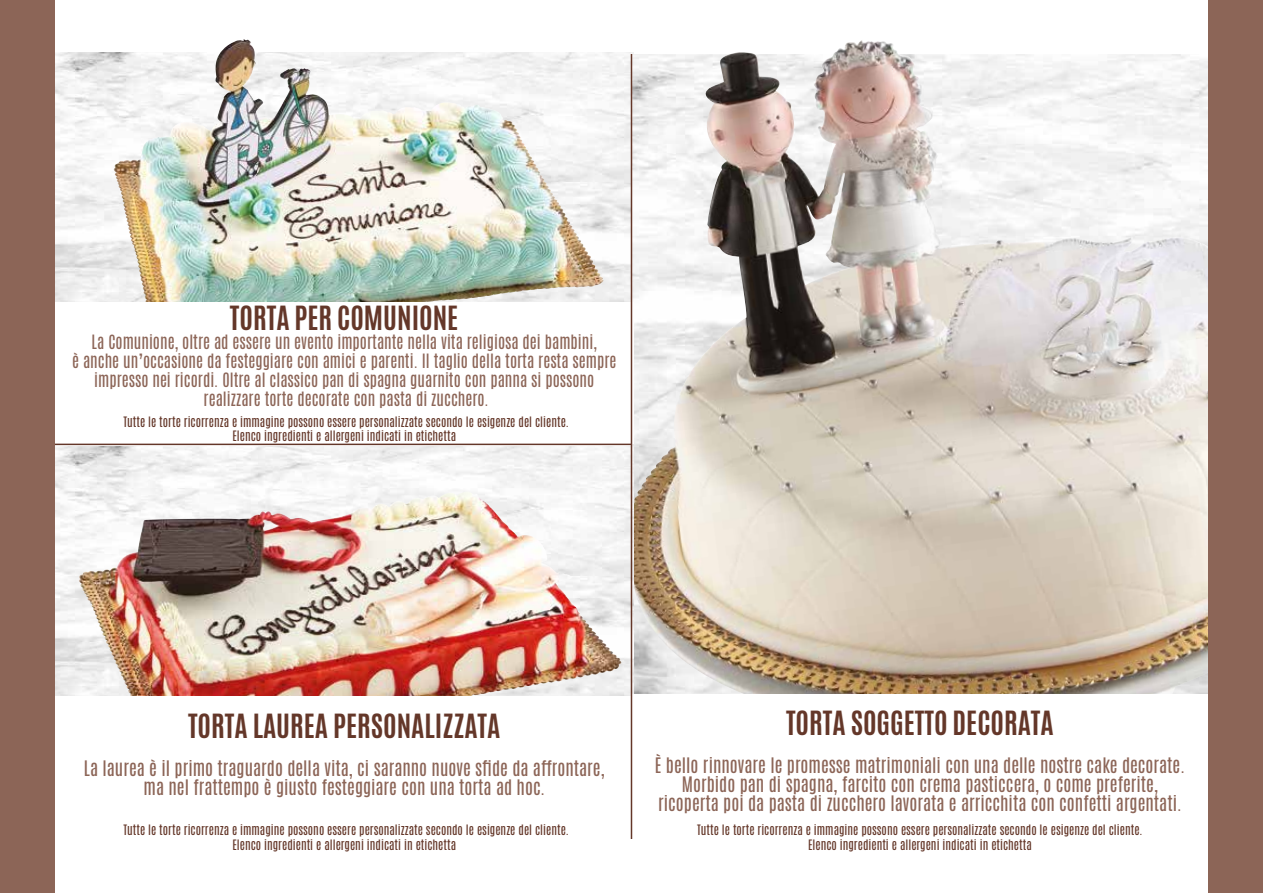
<style>
.page{position:relative;width:1263px;height:893px;background:#fff}
.page>*{position:absolute;margin:0;border:0;box-sizing:border-box;transform-origin:0 0}
.t1{font:700 27.9px "Antonio";color:#643729}
.t2{font:17.85px/18.9px "Antonio";color:#8c6557;text-align:center}
.t3{font:16.5px/18.9px "Antonio";color:#8c6557;text-align:center}
.t4{font:12px/15px "Antonio";color:#643729;text-align:center}
</style>
<div class="page">
<img style="left:55px;top:53px;width:567px;height:249px">
<img style="left:112px;top:39px;width:300px;height:263px">
<img style="left:622px;top:42px;width:587px;height:652px">
<img style="left:55px;top:446px;width:579px;height:250px">
<img style="left:77px;top:489px;width:380px;height:207px">
<div style="left:54px;top:303px;width:580px;height:141px;background:#fff"></div>
<hr style="left:54px;top:444px;width:577px;height:1px;background:#643729">
<hr style="left:631px;top:54px;width:1px;height:785px;background:#643729">
<div style="left:1209px;top:0;width:54px;height:893px;background:#8c6557"></div>
<div style="left:0;top:0;width:54px;height:893px;background:#8c6557"></div>
<h1 class="t1" style="left:230px;top:297px;width:230px">TORTA PER COMUNIONE</h1>
<p class="t3" style="left:72px;top:333px;width:546px">La Comunione, oltre ad essere un evento importante nella vita religiosa dei bambini,<br>è anche un’occasione da festeggiare con amici e parenti. Il taglio della torta resta sempre impresso nei ricordi. Oltre al classico pan di spagna guarnito con panna si possono realizzare torte decorate con pasta di zucchero.</p>
<p class="t4" style="left:123px;top:415px;width:447px;line-height:13.5px">Tutte le torte ricorrenza e immagine possono essere personalizzate secondo le esigenze del cliente.<br>Elenco ingredienti e allergeni indicati in etichetta</p>
<h1 class="t1" style="left:188px;top:705px;width:314px">TORTA LAUREA PERSONALIZZATA</h1>
<h2 class="t2" style="left:84px;top:759px;width:522px">La laurea è il primo traguardo della vita, ci saranno nuove sfide da affrontare, ma nel frattempo è giusto festeggiare con una torta ad hoc.</h2>
<p class="t4" style="left:123px;top:822px;width:447px">Tutte le torte ricorrenza e immagine possono essere personalizzate secondo le esigenze del cliente.<br>Elenco ingredienti e allergeni indicati in etichetta</p>
<h1 class="t1" style="left:786px;top:702px;width:269px">TORTA SOGGETTO DECORATA</h1>
<h2 class="t2" style="left:655px;top:756px;width:532px">È bello rinnovare le promesse matrimoniali con una delle nostre cake decorate.<br>Morbido pan di spagna, farcito con crema pasticcera, o come preferite, ricoperta poi da pasta di zucchero lavorata e arricchita con confetti argentati.</h2>
<p class="t4" style="left:697px;top:822px;width:447px">Tutte le torte ricorrenza e immagine possono essere personalizzate secondo le esigenze del cliente.<br>Elenco ingredienti e allergeni indicati in etichetta</p>
</div>
